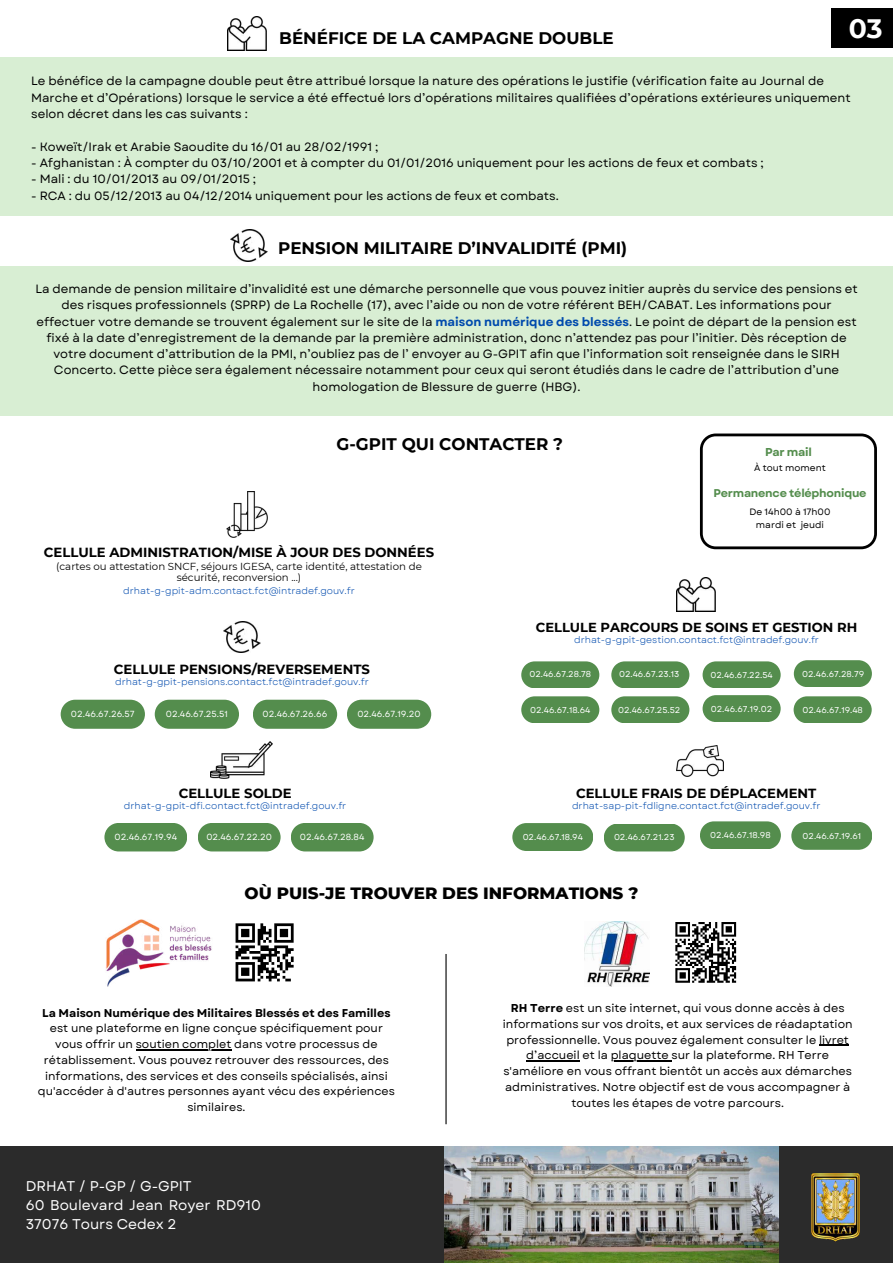
<style>
.page{position:relative;width:893px;height:1263px;background:#fff}
.page>*{position:absolute;margin:0;border:0;box-sizing:border-box;transform-origin:0 0}
.t1{font:700 26.62px "Montserrat";color:#fff}
.t2{font:700 16.73px "Montserrat";color:#000}
.t3{font:800 16.73px "Montserrat";color:#000}
.t4{font:14.1px/19.3px "Garet";color:#fff}
.t5{font:700 13.2px "Montserrat";color:#000}
.t6{font:700 13.05px "Montserrat";color:#000}
.t7{font:12px/16.4px "Garet";color:#000}
.t8{font:11.4px/15.8px "Garet";color:#000;text-align:center}
.t9{font:700 11.4px "Garet";letter-spacing:-.02em;color:#548d4d}
.t10{font:11.32px/15.8px "Garet";color:#000;text-align:center}
.t11{font:700 11.32px "Garet";color:#000}
.t12{font:700 11.25px "Garet";letter-spacing:-.02em;color:#548d4d}
.t13{font:10.2px/11.9px "Montserrat";color:#000;text-align:center}
.t14{font:9.45px "Garet";color:#004aad}
.t15{font:9.38px "Garet";color:#004aad}
.t16{font:9.23px/12.5px "Garet";color:#000;text-align:center}
.t17{font:8.85px "Garet";color:#fff}
.t18{font:8.55px "Garet";color:#fff}
.s1{font-weight:700;color:#004aad}
.s2{font-weight:700}
</style>
<div class="page">
<img style="left:106px;top:919px;width:106px;height:68px">
<svg style="left:235px;top:923px;width:59px;height:58px"></svg>
<svg style="left:675px;top:922px;width:62px;height:61px"></svg>
<img style="left:585px;top:921px;width:64px;height:66px">
<svg style="left:104px;top:823px;width:83px;height:28px;background:#609559"></svg>
<svg style="left:198px;top:823px;width:82px;height:28px;background:#5e9458"></svg>
<svg style="left:291px;top:823px;width:82px;height:28px;background:#5e9458"></svg>
<svg style="left:253px;top:700px;width:84px;height:29px;background:#61955a"></svg>
<svg style="left:61px;top:700px;width:84px;height:29px;background:#61955a"></svg>
<svg style="left:347px;top:700px;width:84px;height:29px;background:#61955a"></svg>
<svg style="left:155px;top:700px;width:84px;height:29px;background:#61955a"></svg>
<svg style="left:521px;top:661px;width:78px;height:27px;background:#62965c"></svg>
<svg style="left:700px;top:433px;width:177px;height:116px"></svg>
<svg style="left:611px;top:661px;width:78px;height:27px;background:#62965c"></svg>
<svg style="left:702px;top:661px;width:78px;height:27px;background:#62965c"></svg>
<svg style="left:794px;top:660px;width:78px;height:27px;background:#61965b"></svg>
<svg style="left:521px;top:696px;width:78px;height:27px;background:#62965b"></svg>
<svg style="left:611px;top:696px;width:78px;height:27px;background:#62965b"></svg>
<svg style="left:702px;top:695px;width:78px;height:27px;background:#61965b"></svg>
<svg style="left:793px;top:696px;width:78px;height:27px;background:#62965c"></svg>
<svg style="left:512px;top:823px;width:81px;height:28px;background:#61955a"></svg>
<svg style="left:700px;top:821px;width:81px;height:28px;background:#62965c"></svg>
<svg style="left:604px;top:824px;width:80px;height:27px;background:#5d9357"></svg>
<svg style="left:791px;top:822px;width:81px;height:28px;background:#61965b"></svg>
<hr style="left:445px;top:954px;width:1px;height:170px;background:#000">
<div style="left:0;top:1147px;width:893px;height:116px;background:#2b2b2b"></div>
<img style="left:444px;top:1147px;width:334px;height:116px">
<img style="left:811px;top:1174px;width:48px;height:67px">
<div style="left:832px;top:9px;width:61px;height:39px;background:#000"></div>
<div style="left:0;top:58px;width:893px;height:157px;background:#d8eed3"></div>
<div style="left:0;top:266px;width:893px;height:150px;background:#d8eed3"></div>
<img style="left:211px;top:742px;width:61px;height:36px">
<img style="left:677px;top:578px;width:38px;height:33px">
<img style="left:676px;top:745px;width:47px;height:31px">
<img style="left:224px;top:621px;width:37px;height:32px">
<img style="left:226px;top:492px;width:41px;height:46px">
<img style="left:228px;top:17px;width:39px;height:33px">
<img style="left:230px;top:230px;width:37px;height:31px">
<hr style="left:819px;top:1045px;width:30px;height:1px;background:#000">
<hr style="left:526px;top:1060px;width:54px;height:1px;background:#000">
<hr style="left:611px;top:1060px;width:60px;height:1px;background:#000">
<hr style="left:136px;top:1049px;width:95px;height:1px;background:#000">
<h2 class="t2" style="left:279px;top:28px;width:336px">BÉNÉFICE DE LA CAMPAGNE DOUBLE</h2>
<h1 class="t1" style="left:849px;top:12px;width:35px">03</h1>
<p class="t7" style="left:31px;top:73px;width:821px">Le bénéfice de la campagne double peut être attribué lorsque la nature des opérations le justifie (vérification faite au Journal de<br>Marche et d’Opérations) lorsque le service a été effectué lors d’opérations militaires qualifiées d’opérations extérieures uniquement selon décret dans les cas suivants :</p>
<p class="t7" style="left:31px;top:138px;width:349px">- Koweït/Irak et Arabie Saoudite du 16/01 au 28/02/1991 ;</p>
<p class="t7" style="left:31px;top:155px;width:734px">- Afghanistan : À compter du 03/10/2001 et à compter du 01/01/2016 uniquement pour les actions de feux et combats ;</p>
<p class="t7" style="left:31px;top:171px;width:226px">- Mali : du 10/01/2013 au 09/01/2015 ;</p>
<p class="t7" style="left:31px;top:187px;width:529px">- RCA : du 05/12/2013 au 04/12/2014 uniquement pour les actions de feux et combats.</p>
<h2 class="t2" style="left:278px;top:238px;width:350px">PENSION MILITAIRE D’INVALIDITÉ (PMI)</h2>
<p class="t7" style="left:35px;top:281px;width:824px;text-align:center">La demande de pension militaire d’invalidité est une démarche personnelle que vous pouvez initier auprès du service des pensions et des risques professionnels (SPRP) de La Rochelle (17), avec l’aide ou non de votre référent BEH/CABAT. Les informations pour effectuer votre demande se trouvent également sur le site de la <span class="s1">maison numérique des blessés</span>. Le point de départ de la pension est fixé à la date d’enregistrement de la demande par la première administration, donc n’attendez pas pour l’initier. Dès réception de votre document d’attribution de la PMI, n’oubliez pas de l’ envoyer au G-GPIT afin que l’information soit renseignée dans le SIRH Concerto. Cette pièce sera également nécessaire notamment pour ceux qui seront étudiés dans le cadre de l’attribution d’une homologation de Blessure de guerre (HBG).</p>
<h2 class="t2" style="left:337px;top:434px;width:228px">G-GPIT QUI CONTACTER ?</h2>
<p class="t5" style="left:44px;top:544px;width:392px">CELLULE ADMINISTRATION/MISE À JOUR DES DONNÉES</p>
<p class="t13" style="left:56px;top:560px;width:367px">(cartes ou attestation SNCF, séjours IGESA, carte identité, attestation de sécurité, reconversion ...)</p>
<p class="t14" style="left:123px;top:584px;width:233px">drhat-g-gpit-adm.contact.fct@intradef.gouv.fr</p>
<p class="t9" style="left:765px;top:443px;width:48px">Par mail</p>
<p class="t12" style="left:713px;top:485px;width:155px">Permanence téléphonique</p>
<p class="t16" style="left:754px;top:461px;width:73px">À tout moment</p>
<p class="t16" style="left:749px;top:506px;width:83px">De 14h00 à 17h00 mardi et jeudi</p>
<p class="t5" style="left:114px;top:661px;width:258px">CELLULE PENSIONS/REVERSEMENTS</p>
<p class="t14" style="left:115px;top:675px;width:255px">drhat-g-gpit-pensions.contact.fct@intradef.gouv.fr</p>
<p class="t17" style="left:71px;top:708px;width:65px">02.46.67.26.57</p>
<p class="t17" style="left:166px;top:708px;width:63px">02.46.67.25.51</p>
<p class="t17" style="left:262px;top:708px;width:66px">02.46.67.26.66</p>
<p class="t17" style="left:357px;top:708px;width:65px">02.46.67.19.20</p>
<p class="t5" style="left:179px;top:785px;width:114px">CELLULE SOLDE</p>
<p class="t14" style="left:124px;top:798px;width:224px">drhat-g-gpit-dfi.contact.fct@intradef.gouv.fr</p>
<p class="t17" style="left:114px;top:831px;width:64px">02.46.67.19.94</p>
<p class="t17" style="left:206px;top:831px;width:67px">02.46.67.22.20</p>
<p class="t17" style="left:300px;top:831px;width:66px">02.46.67.28.84</p>
<p class="t6" style="left:536px;top:619px;width:323px">CELLULE PARCOURS DE SOINS ET GESTION RH</p>
<p class="t18" style="left:529px;top:668px;width:63px">02.46.67.28.78</p>
<p class="t18" style="left:619px;top:668px;width:62px">02.46.67.23.13</p>
<p class="t18" style="left:710px;top:669px;width:64px">02.46.67.22.54</p>
<p class="t18" style="left:802px;top:667px;width:64px">02.46.67.28.79</p>
<p class="t18" style="left:530px;top:703px;width:62px">02.46.67.18.64</p>
<p class="t18" style="left:618px;top:703px;width:64px">02.46.67.25.52</p>
<p class="t18" style="left:710px;top:702px;width:63px">02.46.67.19.02</p>
<p class="t18" style="left:802px;top:703px;width:62px">02.46.67.19.48</p>
<p class="t15" style="left:574px;top:633px;width:246px">drhat-g-gpit-gestion.contact.fct@intradef.gouv.fr</p>
<p class="t5" style="left:576px;top:785px;width:242px">CELLULE FRAIS DE DÉPLACEMENT</p>
<p class="t14" style="left:572px;top:799px;width:250px">drhat-sap-pit-fdligne.contact.fct@intradef.gouv.fr</p>
<p class="t18" style="left:522px;top:831px;width:62px">02.46.67.18.94</p>
<p class="t18" style="left:614px;top:831px;width:62px">02.46.67.21.23</p>
<p class="t18" style="left:710px;top:829px;width:62px">02.46.67.18.98</p>
<p class="t18" style="left:802px;top:829px;width:60px">02.46.67.19.61</p>
<h2 class="t3" style="left:244px;top:882px;width:395px">OÙ PUIS-JE TROUVER DES INFORMATIONS ?</h2>
<p class="t11" style="left:42px;top:1004px;width:350px">La Maison Numérique des Militaires Blessés et des Familles</p>
<p class="t10" style="left:38px;top:1020px;width:358px">est une plateforme en ligne conçue spécifiquement pour vous offrir un soutien complet dans votre processus de rétablissement. Vous pouvez retrouver des ressources, des informations, des services et des conseils spécialisés, ainsi qu'accéder à d'autres personnes ayant vécu des expériences similaires.</p>
<p class="t4" style="left:26px;top:1176px;width:237px">DRHAT / P-GP / G-GPIT<br>60 Boulevard Jean Royer RD910<br>37076 Tours Cedex 2</p>
<p class="t8" style="left:503px;top:1000px;width:351px"><span class="s2">RH Terre</span> est un site internet, qui vous donne accès à des informations sur vos droits, et aux services de réadaptation professionnelle. Vous pouvez également consulter le livret d’accueil et la plaquette sur la plateforme. RH Terre s'améliore en vous offrant bientôt un accès aux démarches administratives. Notre objectif est de vous accompagner à toutes les étapes de votre parcours.</p>
</div>
